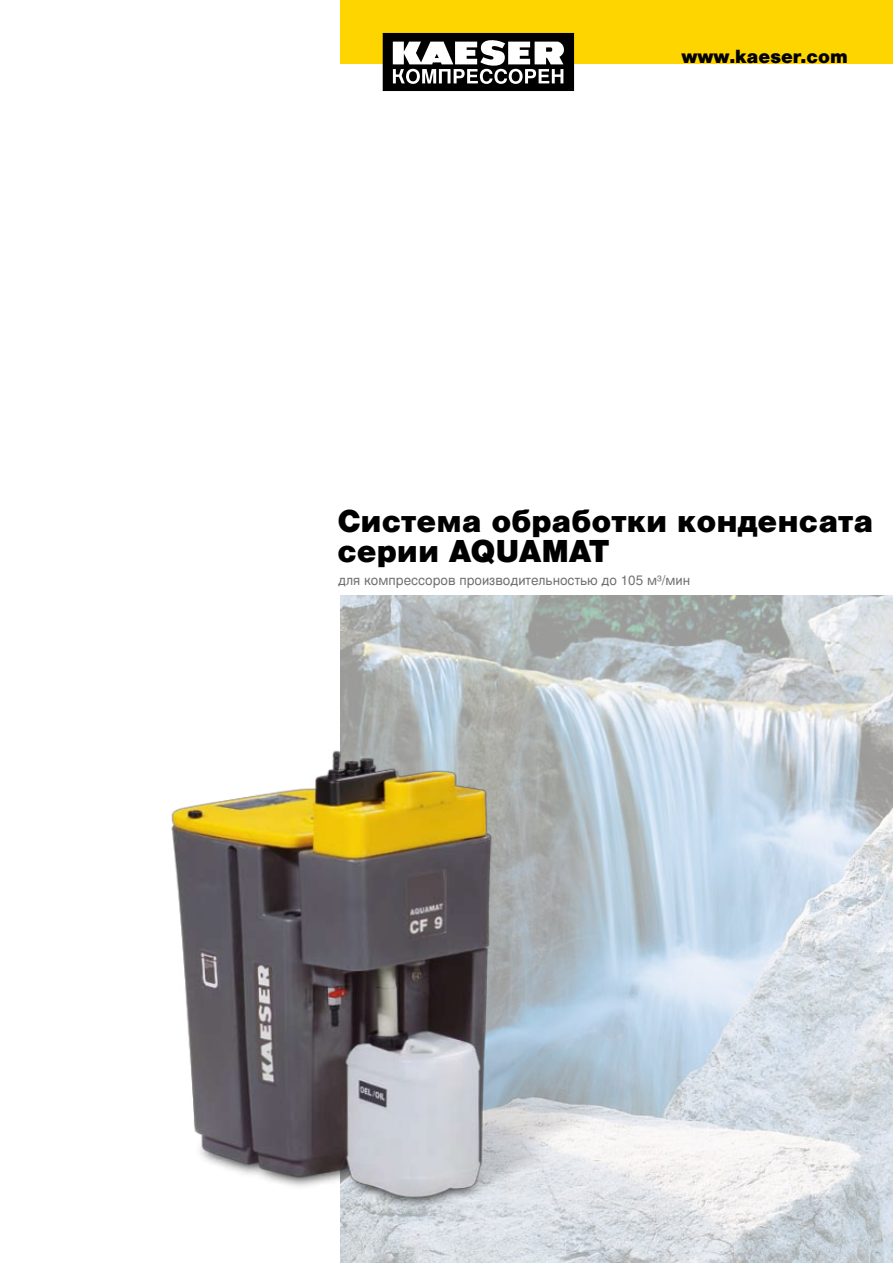
<style>
.page{position:relative;width:893px;height:1263px;background:#fff}
.page>*{position:absolute;margin:0;border:0;box-sizing:border-box;transform-origin:0 0}
.t1{font:900 30px/30px "Nimbus San L";color:#000}
.t2{font:900 18px "Nimbus San L";color:#000}
.t3{font:13.5px "Nimbus San L";color:#6f6f6f}
</style>
<div class="page">
<div style="left:340px;top:0;width:553px;height:64px;background:#ffd500"></div>
<svg style="left:383px;top:33px;width:191px;height:58px"></svg>
<img style="left:340px;top:595px;width:553px;height:668px">
<img style="left:171px;top:642px;width:494px;height:621px">
<h2 class="t2" style="left:681px;top:46px;width:168px">www.kaeser.com</h2>
<h1 class="t1" style="left:337px;top:506px;width:537px">Система обработки конденсата серии AQUAMAT</h1>
<p class="t3" style="left:338px;top:572px;width:354px">для компрессоров производительностью до 105 м³/мин</p>
</div>
